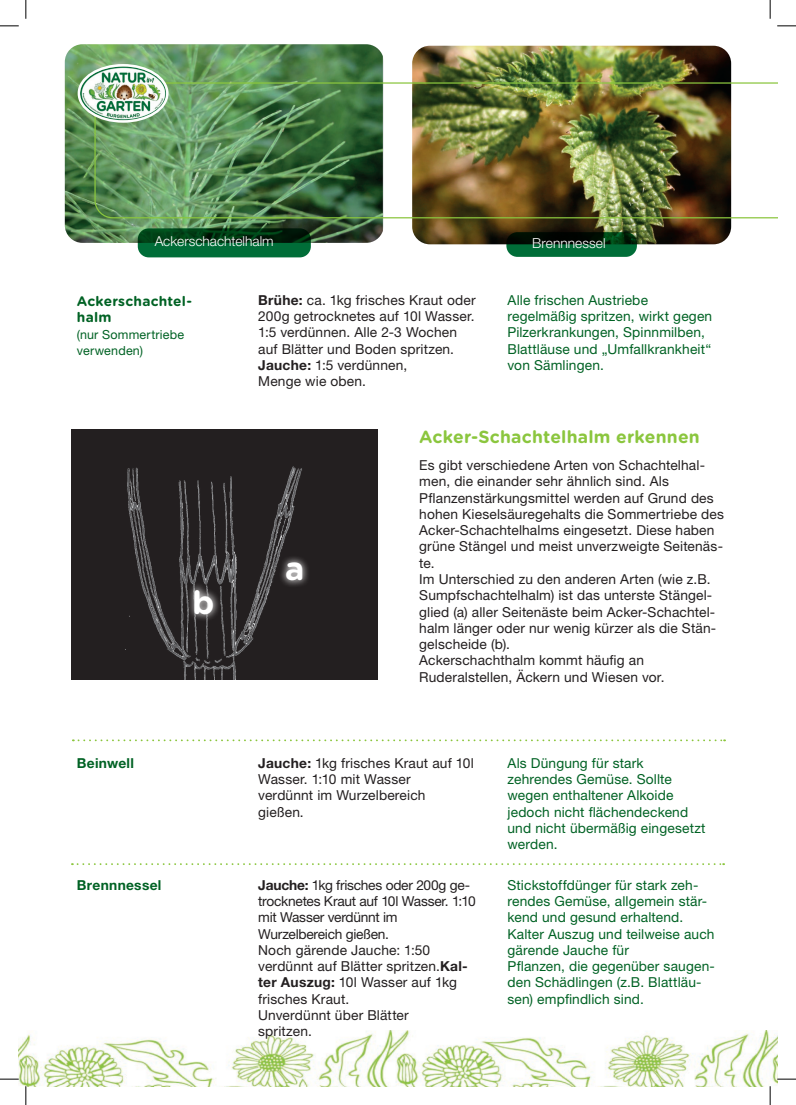
<style>
.page{position:relative;width:796px;height:1105px;background:#fff}
.page>*{position:absolute;margin:0;border:0;box-sizing:border-box;transform-origin:0 0}
._05_Tabellen_Hedline{font:700 32.5px "Gotham Rounded";color:#fff}
._05_Tabellen_Hedline-2{font:700 17.5px "Gotham Rounded";letter-spacing:.01em;color:#8bc63e}
._05_Tabellen_Hedline-3{font:13.75px/16.2px "Helvetica Neue LT Pro";letter-spacing:.01em;color:#231f20}
._01_Fliesstext{font:13.75px/16.2px "Helvetica Neue LT Pro";letter-spacing:.01em;color:#006224}
._01_Fliesstext-2{font:13.75px/16.2px "Helvetica Neue LT Pro";letter-spacing:.01em;color:#231f20}
._01_Fliesstext-3{font:13.75px/16.2px "Helvetica Neue LT Pro";letter-spacing:-.02em;color:#231f20}
._01_Fliesstext-4{font:300 13.75px "Helvetica Neue LT Pro";color:#fff}
._01_Fliesstext-5{font:700 13.75px/16.2px "Gotham Rounded";letter-spacing:.015em;color:#006224}
._01_Fliesstext-6{font:700 13.75px "Helvetica Neue LT Pro";letter-spacing:.02em;color:#006224}
._01_Fliesstext-7{font:12.5px/16.2px "Helvetica Neue LT Pro";letter-spacing:.015em;color:#006224}
.s1{font-weight:700}
</style>
<div class="page">
<img style="left:19px;top:1030px;width:758px;height:55px">
<img style="left:65px;top:44px;width:318px;height:199px">
<svg style="left:72px;top:863px;width:652px;height:1px"></svg>
<img style="left:412px;top:46px;width:319px;height:198px">
<svg style="left:138px;top:228px;width:173px;height:29px;background:#015024"></svg>
<svg style="left:73px;top:739px;width:652px;height:2px"></svg>
<img style="left:72px;top:429px;width:305px;height:250px">
<div style="left:187px;top:581px;width:35px;height:40px;background:#fff;opacity:.75"></div>
<div style="left:278px;top:554px;width:32px;height:34px;background:#fff;opacity:.75"></div>
<img style="left:94px;top:82px;width:683px;height:136px">
<svg style="left:506px;top:232px;width:131px;height:25px;background:#024220"></svg>
<img style="left:80px;top:66px;width:86px;height:54px">
<div style="left:78px;top:64px;width:91px;height:59px;border:2px solid #fff;border-radius:50%"></div>
<svg style="left:0;top:25px;width:19px;height:2px"></svg>
<svg style="left:777px;top:25px;width:19px;height:2px"></svg>
<svg style="left:0;top:1078px;width:19px;height:1px"></svg>
<svg style="left:777px;top:1077px;width:19px;height:2px"></svg>
<svg style="left:25px;top:0;width:2px;height:19px"></svg>
<svg style="left:25px;top:1085px;width:2px;height:19px"></svg>
<svg style="left:769px;top:0;width:2px;height:19px"></svg>
<svg style="left:769px;top:1086px;width:2px;height:18px"></svg>
<p class="_01_Fliesstext-4" style="left:155px;top:233px;width:121px">Ackerschachtelhalm</p>
<p class="_01_Fliesstext-4" style="left:532px;top:234px;width:75px">Brennnessel</p>
<p class="_01_Fliesstext-5" style="left:77px;top:292px;width:117px">Ackerschachtel&shy;halm</p>
<p class="_01_Fliesstext-7" style="left:77px;top:326px;width:109px">(nur Sommertriebe verwenden)</p>
<p class="_05_Tabellen_Hedline" style="left:193px;top:578px;width:23px">b</p>
<p class="_01_Fliesstext-2" style="left:258px;top:291px;width:219px"><span class="s1">Brühe:</span> ca. 1kg frisches Kraut oder<br>200g getrocknetes auf 10l Wasser.<br>1:5 verdünnen. Alle 2-3 Wochen auf Blätter und Boden spritzen.</p>
<p class="_01_Fliesstext-2" style="left:258px;top:356px;width:151px"><span class="s1">Jauche:</span> 1:5 verdünnen,</p>
<p class="_01_Fliesstext-2" style="left:258px;top:373px;width:109px">Menge wie oben.</p>
<p class="_01_Fliesstext" style="left:507px;top:291px;width:206px">Alle frischen Austriebe regelmäßig spritzen, wirkt gegen<br>Pilzerkrankungen, Spinnmilben,<br>Blattläuse und „Umfallkrankheit“ von Sämlingen.</p>
<p class="_05_Tabellen_Hedline" style="left:285px;top:544px;width:21px">a</p>
<p class="_05_Tabellen_Hedline-2" style="left:419px;top:424px;width:282px">Acker-Schachtelhalm erkennen</p>
<p class="_05_Tabellen_Hedline-3" style="left:419px;top:457px;width:306px">Es gibt verschiedene Arten von Schachtelhal&shy;men, die einander sehr ähnlich sind. Als Pflanzenstärkungsmittel werden auf Grund des hohen Kieselsäuregehalts die Sommertriebe des Acker-Schachtelhalms eingesetzt. Diese haben grüne Stängel und meist unverzweigte Seitenäs&shy;te.</p>
<p class="_05_Tabellen_Hedline-3" style="left:419px;top:570px;width:298px">Im Unterschied zu den anderen Arten (wie z.B.<br>Sumpfschachtelhalm) ist das unterste Stängel&shy;glied (a) aller Seitenäste beim Acker-Schachtel&shy;halm länger oder nur wenig kürzer als die Stän&shy;gelscheide (b).</p>
<p class="_05_Tabellen_Hedline-3" style="left:419px;top:652px;width:247px">Ackerschachthalm kommt häufig an<br>Ruderalstellen, Äckern und Wiesen vor.</p>
<p class="_01_Fliesstext-6" style="left:77px;top:754px;width:58px">Beinwell</p>
<p class="_01_Fliesstext-2" style="left:258px;top:754px;width:217px"><span class="s1">Jauche:</span> 1kg frisches Kraut auf 10l<br>Wasser. 1:10 mit Wasser<br>verdünnt im Wurzelbereich gießen.</p>
<p class="_01_Fliesstext" style="left:507px;top:754px;width:200px">Als Düngung für stark zehrendes Gemüse. Sollte wegen enthaltener Alkoide jedoch nicht flächendeckend und nicht übermäßig eingesetzt werden.</p>
<p class="_01_Fliesstext-6" style="left:77px;top:876px;width:86px">Brennnessel</p>
<p class="_01_Fliesstext-3" style="left:258px;top:876px;width:219px"><span class="s1">Jauche:</span> 1kg frisches oder 200g ge&shy;trocknetes Kraut auf 10l Wasser. 1:10 mit Wasser verdünnt im<br>Wurzelbereich gießen.</p>
<p class="_01_Fliesstext-2" style="left:258px;top:941px;width:211px">Noch gärende Jauche: 1:50 verdünnt auf Blätter spritzen.<span class="s1">Kal&shy;ter Auszug:</span> 10l Wasser auf 1kg frisches Kraut.</p>
<p class="_01_Fliesstext-2" style="left:258px;top:1006px;width:152px">Unverdünnt über Blätter spritzen.</p>
<p class="_01_Fliesstext" style="left:507px;top:876px;width:201px">Stickstoffdünger für stark zeh&shy;rendes Gemüse, allgemein stär&shy;kend und gesund erhaltend.</p>
<p class="_01_Fliesstext" style="left:507px;top:925px;width:209px">Kalter Auszug und teilweise auch gärende Jauche für<br>Pflanzen, die gegenüber saugen&shy;den Schädlingen (z.B. Blattläu&shy;sen) empfindlich sind.</p>
</div>
